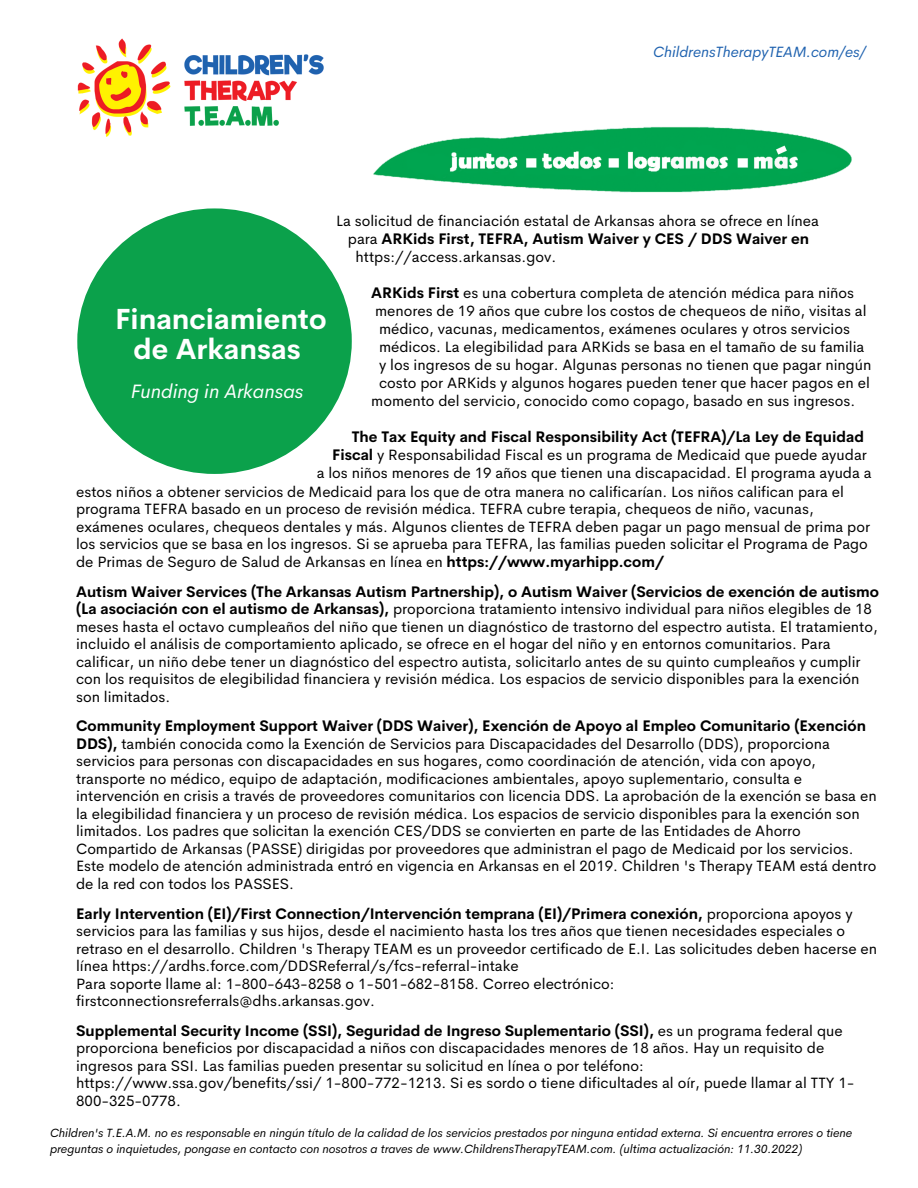
<style>
.page{position:relative;width:918px;height:1188px;background:#fff}
.page>*{position:absolute;margin:0;border:0;box-sizing:border-box;transform-origin:0 0}
.t1{font:700 28.5px/29.2px "Cerebri Sans";color:#fff;text-align:center}
.t2{font:italic 19.5px "Cerebri Sans";color:#fff}
.t3{font:15px/17.5px "Cerebri Sans";color:#000}
.t4{font:700 15px "Cerebri Sans";color:#000}
.t5{font:italic 15px "Cerebri Sans";color:#1f62af}
.t6{font:italic 12px/16px "Cerebri Sans";color:#000}
.s1{font-weight:400}
.s2{font-weight:700}
</style>
<div class="page">
<div style="left:77px;top:208px;width:275px;height:266px;background:#0ba14b;border-radius:50%"></div>
<img style="left:77px;top:38px;width:247px;height:99px">
<img style="left:373px;top:127px;width:479px;height:66px">
<p class="t5" style="left:653px;top:42px;width:214px">ChildrensTherapyTEAM.com/es/</p>
<p class="t3" style="left:336px;top:212px;width:484px">La solicitud de financiación estatal de Arkansas ahora se ofrece en línea</p>
<p class="t4" style="left:348px;top:229px;width:463px"><span class="s1">para</span> ARKids First, TEFRA, Autism Waiver y CES / DDS Waiver en</p>
<p class="t3" style="left:356px;top:248px;width:202px">https://access.arkansas.gov.</p>
<p class="t3" style="left:371px;top:284px;width:484px"><span class="s2">ARKids First</span> es una cobertura completa de atención médica para niños</p>
<p class="t3" style="left:375px;top:302px;width:493px">menores de 19 años que cubre los costos de chequeos de niño, visitas al</p>
<p class="t3" style="left:379px;top:320px;width:472px">médico, vacunas, medicamentos, exámenes oculares y otros servicios</p>
<p class="t3" style="left:379px;top:338px;width:487px">médicos. La elegibilidad para ARKids se basa en el tamaño de su familia</p>
<p class="t3" style="left:379px;top:356px;width:494px">y los ingresos de su hogar. Algunas personas no tienen que pagar ningún</p>
<p class="t3" style="left:379px;top:374px;width:492px">costo por ARKids y algunos hogares pueden tener que hacer pagos en el</p>
<p class="t3" style="left:371px;top:392px;width:486px">momento del servicio, conocido como copago, basado en sus ingresos.</p>
<p class="t4" style="left:352px;top:427px;width:514px">The Tax Equity and Fiscal Responsibility Act (TEFRA)/La Ley de Equidad</p>
<p class="t3" style="left:332px;top:446px;width:536px"><span class="s2">Fiscal</span> y Responsabilidad Fiscal es un programa de Medicaid que puede ayudar</p>
<p class="t3" style="left:317px;top:464px;width:557px">a los niños menores de 19 años que tienen una discapacidad. El programa ayuda a</p>
<h1 class="t1" style="left:115px;top:305px;width:213px">Financiamiento de Arkansas</h1>
<h2 class="t2" style="left:131px;top:378px;width:174px">Funding in Arkansas</h2>
<p class="t3" style="left:76px;top:483px;width:795px">estos niños a obtener servicios de Medicaid para los que de otra manera no calificarían. Los niños califican para el programa TEFRA basado en un proceso de revisión médica. TEFRA cubre terapia, chequeos de niño, vacunas, exámenes oculares, chequeos dentales y más. Algunos clientes de TEFRA deben pagar un pago mensual de prima por los servicios que se basa en los ingresos. Si se aprueba para TEFRA, las familias pueden solicitar el Programa de Pago de Primas de Seguro de Salud de Arkansas en línea en <span class="s2">https://www.myarhipp.com/</span></p>
<p class="t3" style="left:76px;top:583px;width:804px"><span class="s2">Autism Waiver Services (The Arkansas Autism Partnership), o Autism Waiver (Servicios de exención de autismo (La asociación con el autismo de Arkansas),</span> proporciona tratamiento intensivo individual para niños elegibles de 18 meses hasta el octavo cumpleaños del niño que tienen un diagnóstico de trastorno del espectro autista. El tratamiento, incluido el análisis de comportamiento aplicado, se ofrece en el hogar del niño y en entornos comunitarios. Para calificar, un niño debe tener un diagnóstico del espectro autista, solicitarlo antes de su quinto cumpleaños y cumplir con los requisitos de elegibilidad financiera y revisión médica. Los espacios de servicio disponibles para la exención son limitados.</p>
<p class="t3" style="left:76px;top:717px;width:802px"><span class="s2">Community Employment Support Waiver (DDS Waiver), Exención de Apoyo al Empleo Comunitario (Exención DDS),</span> también conocida como la Exención de Servicios para Discapacidades del Desarrollo (DDS), proporciona servicios para personas con discapacidades en sus hogares, como coordinación de atención, vida con apoyo, transporte no médico, equipo de adaptación, modificaciones ambientales, apoyo suplementario, consulta e intervención en crisis a través de proveedores comunitarios con licencia DDS. La aprobación de la exención se basa en la elegibilidad financiera y un proceso de revisión médica. Los espacios de servicio disponibles para la exención son limitados. Los padres que solicitan la exención CES/DDS se convierten en parte de las Entidades de Ahorro Compartido de Arkansas (PASSE) dirigidas por proveedores que administran el pago de Medicaid por los servicios.<br>Este modelo de atención administrada entró en vigencia en Arkansas en el 2019. Children 's Therapy TEAM está dentro de la red con todos los PASSES.</p>
<p class="t3" style="left:76px;top:905px;width:803px"><span class="s2">Early Intervention (EI)/First Connection/Intervención temprana (EI)/Primera conexión,</span> proporciona apoyos y servicios para las familias y sus hijos, desde el nacimiento hasta los tres años que tienen necesidades especiales o retraso en el desarrollo. Children 's Therapy TEAM es un proveedor certificado de E.I. Las solicitudes deben hacerse en línea https://ardhs.force.com/DDSReferral/s/fcs-referral-intake<br>Para soporte llame al: 1-800-643-8258 o 1-501-682-8158. Correo electrónico: firstconnectionsreferrals@dhs.arkansas.gov.</p>
<p class="t3" style="left:76px;top:1022px;width:780px"><span class="s2">Supplemental Security Income (SSI), Seguridad de Ingreso Suplementario (SSI),</span> es un programa federal que proporciona beneficios por discapacidad a niños con discapacidades menores de 18 años. Hay un requisito de ingresos para SSI. Las familias pueden presentar su solicitud en línea o por teléfono: https://www.ssa.gov/benefits/ssi/ 1-800-772-1213. Si es sordo o tiene dificultades al oír, puede llamar al TTY 1- 800-325-0778.</p>
<p class="t6" style="left:50px;top:1124px;width:804px">Children's T.E.A.M. no es responsable en ningún título de la calidad de los servicios prestados por ninguna entidad externa. Si encuentra errores o tiene preguntas o inquietudes, pongase en contacto con nosotros a traves de www.ChildrensTherapyTEAM.com. (ultima actualización: 11.30.2022)</p>
</div>
